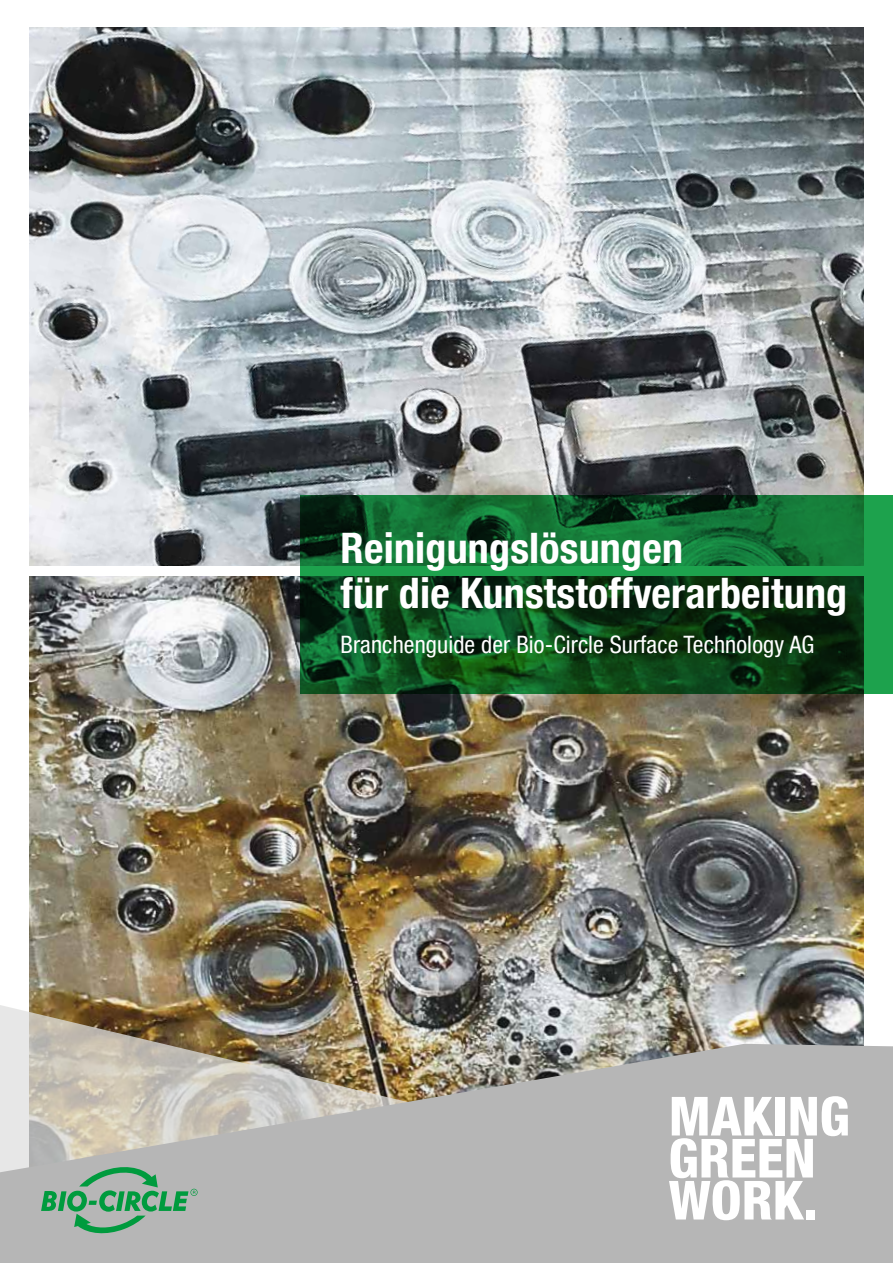
<style>
.page{position:relative;width:893px;height:1263px;background:#fff}
.page>*{position:absolute;margin:0;border:0;box-sizing:border-box;transform-origin:0 0}
.t1{font:800 condensed 54px/42px "Helvetica Neue LT Std";color:#fff}
.t2{font:700 condensed 42px/45px "Helvetica Neue LTW1 G";letter-spacing:.005em;color:#fff}
.t3{font:condensed 24px "Helvetica Neue LTW1 G";letter-spacing:.005em;color:#fff}
</style>
<div class="page">
<img style="left:30px;top:576px;width:833px;height:468px">
<img style="left:30px;top:27px;width:833px;height:539px">
<svg style="left:300px;top:495px;width:593px;height:198px;background:#0f5524"></svg>
<img style="left:0;top:1004px;width:780px;height:40px">
<svg style="left:0;top:1044px;width:893px;height:219px;background:#b6b4b1"></svg>
<svg style="left:41px;top:1167px;width:157px;height:66px;background:#88af97"></svg>
<p class="t2" style="left:340px;top:526px;width:508px">Reinigungslösungen<br>für die Kunststoffverarbeitung</p>
<p class="t3" style="left:340px;top:630px;width:475px">Branchenguide der Bio-Circle Surface Technology AG</p>
<p class="t1" style="left:669px;top:1094px;width:183px">MAKING<br>GREEN<br>WORK.</p>
</div>
